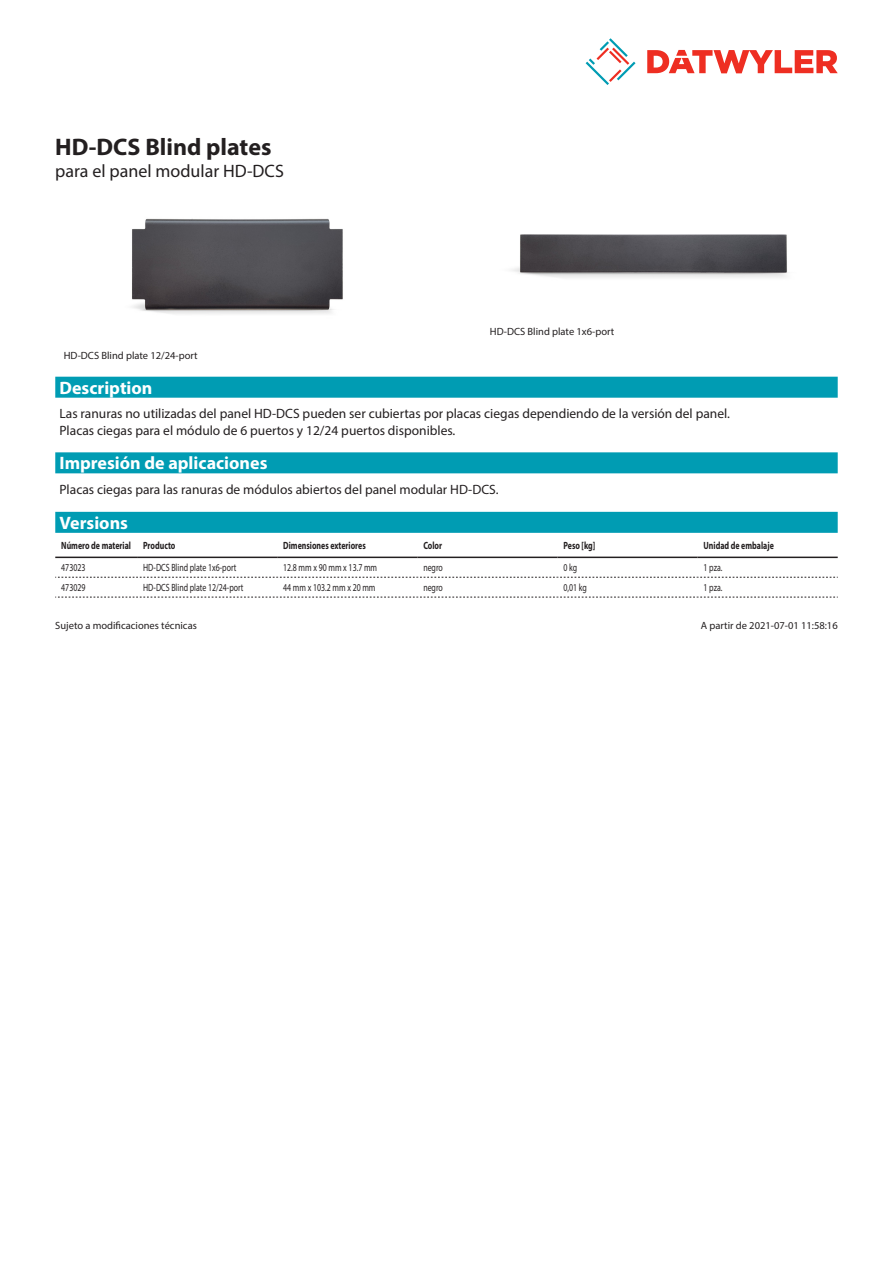
<style>
.page{position:relative;width:893px;height:1263px;background:#fff}
.page>*{position:absolute;margin:0;border:0;box-sizing:border-box;transform-origin:0 0}
.Product_Head{font:700 24px "Myriad Pro";color:#231f20}
.Standard_Head_Proper{font:700 18px "Myriad Pro";color:#fff}
.SubHead{font:18px "Myriad Pro";color:#231f20}
.Standard_text{font:13.5px/16.2px "Myriad Pro";color:#231f20}
.myriadlight{font:10.5px "Myriad Pro";color:#231f20;scale:.75 1}
.myriadbold{font:700 10.5px "Myriad Pro";color:#231f20;scale:.75 1}
.Footnote{font:10.5px "Myriad Pro";color:#231f20}
.imagetext{font:10.5px "Myriad Pro";color:#231f20}
</style>
<div class="page">
<svg style="left:586px;top:38px;width:49px;height:47px"></svg>
<svg style="left:647px;top:50px;width:191px;height:23px"></svg>
<img style="left:132px;top:218px;width:211px;height:96px">
<img style="left:512px;top:234px;width:276px;height:44px">
<div style="left:55px;top:512px;width:783px;height:21px;background:#009cb3"></div>
<hr style="left:55px;top:557px;width:82px;height:1px;background:#231f20">
<hr style="left:137px;top:557px;width:140px;height:1px;background:#231f20">
<hr style="left:277px;top:557px;width:140px;height:1px;background:#231f20">
<hr style="left:417px;top:557px;width:140px;height:1px;background:#231f20">
<hr style="left:557px;top:557px;width:141px;height:1px;background:#231f20">
<hr style="left:698px;top:557px;width:140px;height:1px;background:#231f20">
<svg style="left:55px;top:577px;width:783px;height:1px"></svg>
<svg style="left:55px;top:597px;width:783px;height:1px"></svg>
<div style="left:55px;top:377px;width:783px;height:21px;background:#009cb3"></div>
<div style="left:55px;top:452px;width:783px;height:21px;background:#009cb3"></div>
<p class="Product_Head" style="left:55px;top:131px;width:218px">HD-DCS Blind plates</p>
<p class="SubHead" style="left:55px;top:160px;width:230px">para el panel modular HD-DCS</p>
<p class="imagetext" style="left:64px;top:349px;width:135px">HD-DCS Blind plate 12/24-port</p>
<p class="imagetext" style="left:490px;top:325px;width:126px">HD-DCS Blind plate 1x6-port</p>
<p class="Standard_Head_Proper" style="left:60px;top:376px;width:94px">Description</p>
<p class="Standard_text" style="left:60px;top:406px;width:672px">Las ranuras no utilizadas del panel HD-DCS pueden ser cubiertas por placas ciegas dependiendo de la versión del panel.<br>Placas ciegas para el módulo de 6 puertos y 12/24 puertos disponibles.</p>
<p class="Standard_Head_Proper" style="left:60px;top:452px;width:209px">Impresión de aplicaciones</p>
<p class="Standard_text" style="left:60px;top:481px;width:441px">Placas ciegas para las ranuras de módulos abiertos del panel modular HD-DCS.</p>
<p class="Standard_Head_Proper" style="left:60px;top:511px;width:70px">Versions</p>
<p class="myriadbold" style="left:61px;top:538px;width:95px">Número de material</p>
<p class="myriadbold" style="left:143px;top:538px;width:45px">Producto</p>
<p class="myriadbold" style="left:283px;top:538px;width:112px">Dimensiones exteriores</p>
<p class="myriadbold" style="left:423px;top:538px;width:27px">Color</p>
<p class="myriadbold" style="left:563px;top:538px;width:44px">Peso [kg]</p>
<p class="myriadbold" style="left:704px;top:538px;width:95px">Unidad de embalaje</p>
<p class="myriadlight" style="left:61px;top:561px;width:34px">473023</p>
<p class="myriadlight" style="left:143px;top:561px;width:126px">HD-DCS Blind plate 1x6-port</p>
<p class="myriadlight" style="left:283px;top:561px;width:127px">12.8 mm x 90 mm x 13.7 mm</p>
<p class="myriadlight" style="left:423px;top:561px;width:27px">negro</p>
<p class="myriadlight" style="left:563px;top:561px;width:20px">0 kg</p>
<p class="myriadlight" style="left:704px;top:561px;width:27px">1 pza.</p>
<p class="myriadlight" style="left:61px;top:581px;width:34px">473029</p>
<p class="myriadlight" style="left:143px;top:581px;width:135px">HD-DCS Blind plate 12/24-port</p>
<p class="myriadlight" style="left:283px;top:581px;width:125px">44 mm x 103.2 mm x 20 mm</p>
<p class="myriadlight" style="left:423px;top:581px;width:27px">negro</p>
<p class="myriadlight" style="left:563px;top:581px;width:33px">0,01 kg</p>
<p class="myriadlight" style="left:704px;top:581px;width:27px">1 pza.</p>
<p class="Footnote" style="left:55px;top:619px;width:143px">Sujeto a modificaciones técnicas</p>
<p class="Footnote" style="left:701px;top:619px;width:138px">A partir de 2021-07-01 11:58:16</p>
</div>
